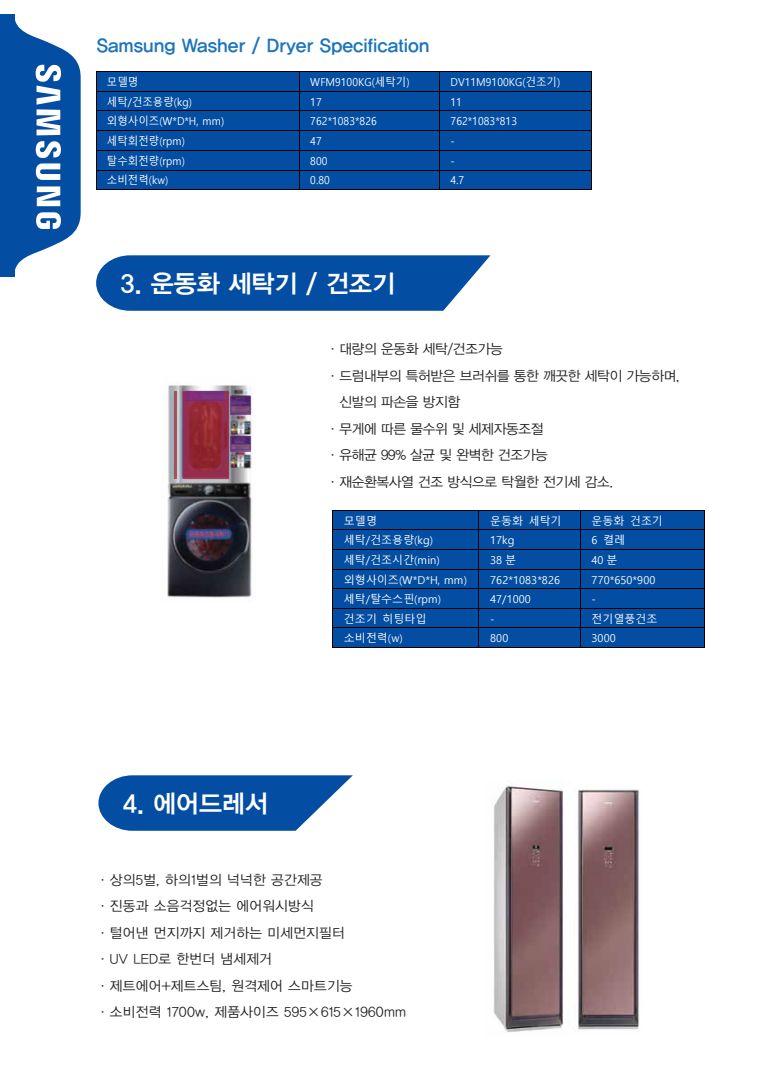
<style>
.page{position:relative;width:773px;height:1081px;background:#fff}
.page>*{position:absolute;margin:0;border:0;box-sizing:border-box;transform-origin:0 0}
.t1{font:25px "YDIYGO140";color:#fff}
.t2{font:18.75px "YDIYGO140";color:#1c75bc}
.t3{font:13.75px/26.5px "YDIYGO120";letter-spacing:.02em;color:#231f20}
.t4{font:13.75px "YDIYGO120";letter-spacing:-.02em;color:#231f20}
.t5{font:11px "Malgun Gothic";letter-spacing:.005em;color:#fff}
.t6{font:11px "Malgun Gothic";letter-spacing:.005em;color:#fff;scale:.95 1}
</style>
<div class="page">
<div style="left:96px;top:72px;width:496px;height:117px;background:#034ea2"></div>
<div style="left:332px;top:510px;width:373px;height:137px;background:#034ea2"></div>
<svg style="left:14px;top:14px;width:67px;height:262px"></svg>
<svg style="left:96px;top:255px;width:394px;height:56px;background:#185daa"></svg>
<svg style="left:98px;top:775px;width:255px;height:56px;background:#2968b0"></svg>
<img style="left:167px;top:385px;width:86px;height:213px">
<img style="left:493px;top:781px;width:70px;height:251px">
<img style="left:573px;top:789px;width:67px;height:241px">
<hr style="left:96px;top:71px;width:203px;height:1px;background:#000">
<hr style="left:300px;top:71px;width:139px;height:1px;background:#000">
<hr style="left:440px;top:71px;width:151px;height:1px;background:#000">
<hr style="left:96px;top:91px;width:203px;height:1px;background:#000">
<hr style="left:300px;top:91px;width:139px;height:1px;background:#000">
<hr style="left:440px;top:91px;width:151px;height:1px;background:#000">
<hr style="left:96px;top:111px;width:203px;height:1px;background:#000">
<hr style="left:300px;top:111px;width:139px;height:1px;background:#000">
<hr style="left:440px;top:111px;width:151px;height:1px;background:#000">
<hr style="left:96px;top:130px;width:203px;height:1px;background:#000">
<hr style="left:300px;top:130px;width:139px;height:1px;background:#000">
<hr style="left:440px;top:130px;width:151px;height:1px;background:#000">
<hr style="left:96px;top:150px;width:203px;height:1px;background:#000">
<hr style="left:300px;top:150px;width:139px;height:1px;background:#000">
<hr style="left:440px;top:150px;width:151px;height:1px;background:#000">
<hr style="left:96px;top:170px;width:203px;height:1px;background:#000">
<hr style="left:300px;top:170px;width:139px;height:1px;background:#000">
<hr style="left:440px;top:170px;width:151px;height:1px;background:#000">
<svg style="left:96px;top:72px;width:1px;height:117px"></svg>
<hr style="left:96px;top:189px;width:203px;height:1px;background:#000">
<svg style="left:299px;top:71px;width:1px;height:119px"></svg>
<hr style="left:300px;top:189px;width:139px;height:1px;background:#000">
<svg style="left:439px;top:71px;width:1px;height:119px"></svg>
<hr style="left:440px;top:189px;width:151px;height:1px;background:#000">
<svg style="left:591px;top:71px;width:1px;height:119px"></svg>
<hr style="left:333px;top:510px;width:145px;height:1px;background:#000">
<hr style="left:479px;top:510px;width:101px;height:1px;background:#000">
<hr style="left:580px;top:510px;width:124px;height:1px;background:#000">
<hr style="left:333px;top:530px;width:145px;height:1px;background:#000">
<hr style="left:479px;top:530px;width:101px;height:1px;background:#000">
<hr style="left:580px;top:530px;width:124px;height:1px;background:#000">
<hr style="left:333px;top:549px;width:145px;height:1px;background:#000">
<hr style="left:479px;top:549px;width:101px;height:1px;background:#000">
<hr style="left:580px;top:549px;width:124px;height:1px;background:#000">
<hr style="left:333px;top:569px;width:145px;height:1px;background:#000">
<hr style="left:479px;top:569px;width:101px;height:1px;background:#000">
<hr style="left:580px;top:569px;width:124px;height:1px;background:#000">
<hr style="left:333px;top:588px;width:145px;height:1px;background:#000">
<hr style="left:479px;top:588px;width:101px;height:1px;background:#000">
<hr style="left:580px;top:588px;width:124px;height:1px;background:#000">
<hr style="left:333px;top:608px;width:145px;height:1px;background:#000">
<hr style="left:479px;top:608px;width:101px;height:1px;background:#000">
<hr style="left:580px;top:608px;width:124px;height:1px;background:#000">
<hr style="left:333px;top:627px;width:145px;height:1px;background:#000">
<hr style="left:479px;top:627px;width:101px;height:1px;background:#000">
<hr style="left:580px;top:627px;width:124px;height:1px;background:#000">
<svg style="left:332px;top:510px;width:1px;height:138px"></svg>
<hr style="left:333px;top:647px;width:145px;height:1px;background:#000">
<svg style="left:478px;top:510px;width:1px;height:138px"></svg>
<hr style="left:479px;top:647px;width:101px;height:1px;background:#000">
<svg style="left:580px;top:511px;width:1px;height:136px"></svg>
<hr style="left:580px;top:647px;width:124px;height:1px;background:#000">
<svg style="left:704px;top:510px;width:1px;height:138px"></svg>
<svg style="left:183px;top:391px;width:46px;height:88px;background:#942a3c"></svg>
<hr style="left:174px;top:391px;width:2px;height:88px;background:#be1e2d">
<svg style="left:230px;top:396px;width:21px;height:18px"></svg>
<svg style="left:230px;top:436px;width:21px;height:15px"></svg>
<div style="left:186px;top:391px;width:39px;height:10px;background:#7d307c"></div>
<div style="left:0;top:14px;width:14px;height:263px;background:#034ea2"></div>
<h2 class="t2" style="left:97px;top:34px;width:334px">Samsung Washer / Dryer Specification</h2>
<p class="t6" style="left:107px;top:76px;width:35px">모델명</p>
<p class="t6" style="left:310px;top:76px;width:106px">WFM9100KG(세탁기)</p>
<p class="t6" style="left:450px;top:76px;width:117px">DV11M9100KG(건조기)</p>
<p class="t6" style="left:107px;top:96px;width:91px">세탁/건조용량(kg)</p>
<p class="t6" style="left:310px;top:96px;width:14px">17</p>
<p class="t6" style="left:450px;top:96px;width:14px">11</p>
<p class="t6" style="left:107px;top:115px;width:125px">외형사이즈(W*D*H, mm)</p>
<p class="t6" style="left:310px;top:115px;width:72px">762*1083*826</p>
<p class="t6" style="left:450px;top:115px;width:72px">762*1083*813</p>
<p class="t6" style="left:107px;top:135px;width:84px">세탁회전량(rpm)</p>
<p class="t6" style="left:310px;top:135px;width:14px">47</p>
<p class="t6" style="left:450px;top:135px;width:6px">-</p>
<p class="t6" style="left:107px;top:155px;width:84px">탈수회전량(rpm)</p>
<p class="t6" style="left:310px;top:155px;width:20px">800</p>
<p class="t6" style="left:450px;top:155px;width:6px">-</p>
<p class="t6" style="left:107px;top:174px;width:66px">소비전력(kw)</p>
<p class="t6" style="left:310px;top:174px;width:22px">0.80</p>
<p class="t6" style="left:450px;top:174px;width:16px">4.7</p>
<h1 class="t1" style="left:121px;top:269px;width:276px">3. 운동화 세탁기 / 건조기</h1>
<p class="t4" style="left:326px;top:342px;width:178px">·대량의 운동화 세탁/건조가능</p>
<p class="t4" style="left:326px;top:368px;width:355px">·드럼내부의 특허받은 브러쉬를 통한 깨끗한 세탁이 가능하며,</p>
<p class="t4" style="left:339px;top:395px;width:122px">신발의 파손을 방지함</p>
<p class="t4" style="left:326px;top:421px;width:219px">·무게에 따른 물수위 및 세제자동조절</p>
<p class="t4" style="left:326px;top:448px;width:223px">·유해균 99% 살균 및 완벽한 건조가능</p>
<p class="t4" style="left:326px;top:474px;width:289px">·재순환복사열 건조 방식으로 탁월한 전기세 감소.</p>
<h1 class="t1" style="left:123px;top:789px;width:146px">4. 에어드레서</h1>
<p class="t5" style="left:344px;top:514px;width:34px">모델명</p>
<p class="t5" style="left:490px;top:514px;width:73px">운동화 세탁기</p>
<p class="t5" style="left:591px;top:514px;width:73px">운동화 건조기</p>
<p class="t5" style="left:344px;top:534px;width:91px">세탁/건조용량(kg)</p>
<p class="t5" style="left:490px;top:534px;width:26px">17kg</p>
<p class="t5" style="left:591px;top:534px;width:35px">6 켤레</p>
<p class="t5" style="left:344px;top:553px;width:97px">세탁/건조시간(min)</p>
<p class="t5" style="left:490px;top:553px;width:27px">38 분</p>
<p class="t5" style="left:591px;top:553px;width:27px">40 분</p>
<p class="t5" style="left:344px;top:573px;width:125px">외형사이즈(W*D*H, mm)</p>
<p class="t5" style="left:490px;top:573px;width:71px">762*1083*826</p>
<p class="t5" style="left:591px;top:573px;width:65px">770*650*900</p>
<p class="t5" style="left:344px;top:593px;width:99px">세탁/탈수스핀(rpm)</p>
<p class="t5" style="left:490px;top:593px;width:42px">47/1000</p>
<p class="t5" style="left:591px;top:593px;width:6px">-</p>
<p class="t5" style="left:344px;top:612px;width:84px">건조기 히팅타입</p>
<p class="t5" style="left:490px;top:612px;width:6px">-</p>
<p class="t5" style="left:591px;top:612px;width:67px">전기열풍건조</p>
<p class="t5" style="left:344px;top:632px;width:60px">소비전력(w)</p>
<p class="t5" style="left:490px;top:632px;width:20px">800</p>
<p class="t5" style="left:591px;top:632px;width:26px">3000</p>
<p class="t3" style="left:96px;top:866px;width:311px">·상의5벌, 하의1벌의 넉넉한 공간제공<br>·진동과 소음걱정없는 에어워시방식<br>·털어낸 먼지까지 제거하는 미세먼지필터<br>·UV LED로 한번더 냄세제거<br>·제트에어+제트스팀, 원격제어 스마트기능 ·소비전력 1700w, 제품사이즈 595×615×1960mm</p>
</div>
